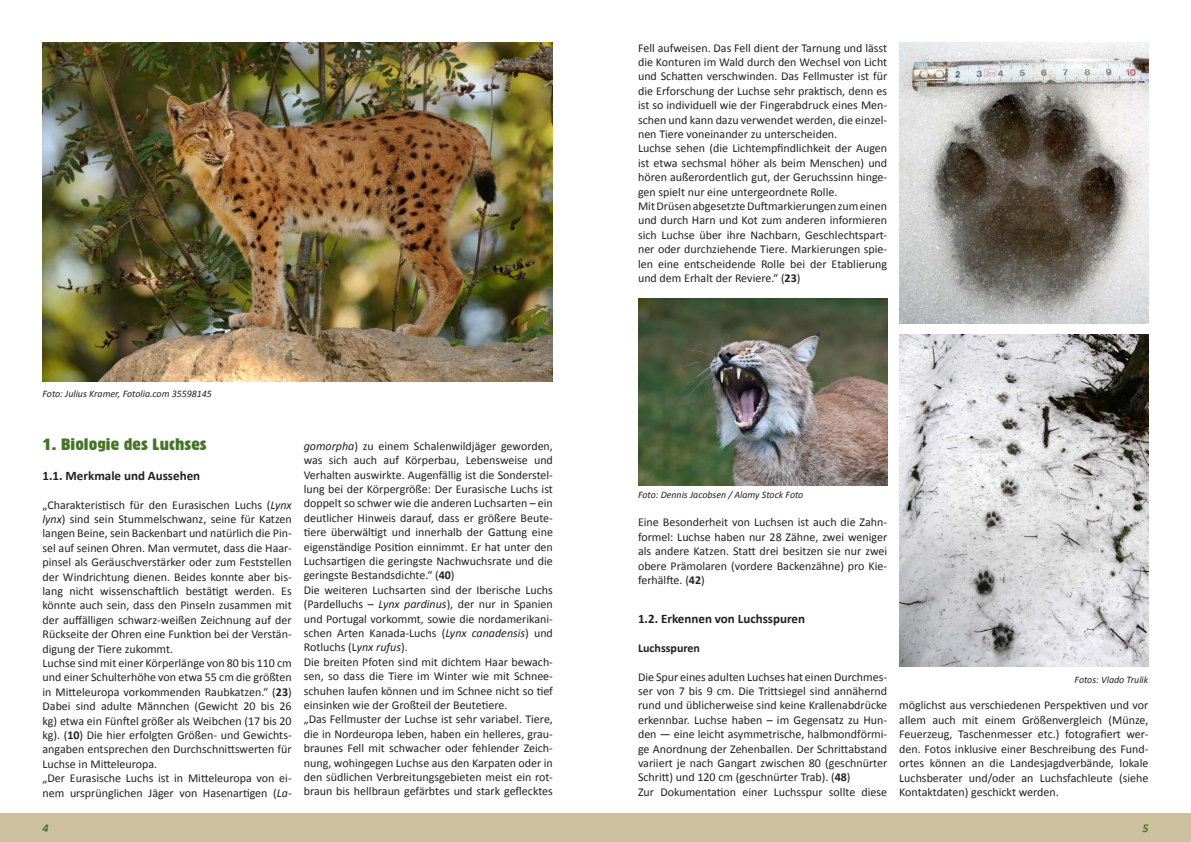
<style>
.page{position:relative;width:1191px;height:842px;background:#fff}
.page>*{position:absolute;margin:0;border:0;box-sizing:border-box;transform-origin:0 0}
.t1{font:16px "Gothic 821 Condensed BT";color:#48742a;scale:1.3 1}
.t2{font:700 13px "Calibri";color:#231f20}
.t3{font:12px/14.4px "Calibri";color:#231f20}
.t4{font:700 12px "Calibri";color:#231f20}
.t5{font:italic 700 12px "Calibri";color:#48742a}
.t6{font:italic 10px "Calibri";color:#231f20}
.s1{font-style:italic}
.s2{font-weight:700}
</style>
<div class="page">
<div style="left:0;top:814px;width:420px;height:28px;background:#cdc09f"></div>
<div style="left:346px;top:814px;width:249px;height:28px;background:#cdc09f"></div>
<div style="left:595px;top:814px;width:596px;height:28px;background:#cdc09f"></div>
<img style="left:43px;top:43px;width:510px;height:338px">
<img style="left:899px;top:334px;width:249px;height:333px">
<img style="left:899px;top:43px;width:249px;height:281px">
<img style="left:638px;top:299px;width:249px;height:187px">
<p class="t6" style="left:43px;top:388px;width:171px">Foto: Julius Kramer, Fotolia.com 35598145</p>
<h1 class="t1" style="left:43px;top:434px;width:128px">1. Biologie des Luchses</h1>
<p class="t2" style="left:43px;top:467px;width:159px">1.1. Merkmale und Aussehen</p>
<p class="t3" style="left:43px;top:497px;width:251px">„Charakteristisch fü r den Eurasischen Luchs (<span class="s1">Lynx lynx</span>) sind sein Stummelschwanz, seine fü r Katzen langen Beine, sein Backenbart und natü rlich die Pin&shy;sel auf seinen Ohren. Man vermutet, dass die Haar&shy;pinsel als Geräuschverstärker oder zum Feststellen der Windrichtung dienen. Beides konnte aber bis&shy;lang nicht wissenschaftlich bestätigt werden. Es könnte auch sein, dass den Pinseln zusammen mit der auffälligen schwarz-weißen Zeichnung auf der Rückseite der Ohren eine Funktion bei der Verstän&shy;digung der Tiere zukommt.<br>Luchse sind mit einer Körperlänge von 80 bis 110 cm und einer Schulterhöhe von etwa 55 cm die größten in Mitteleuropa vorkommenden Raubkatzen.“ (<span class="s2">23</span>)<br>Dabei sind adulte Männchen (Gewicht 20 bis 26 kg) etwa ein Fü nftel größer als Weibchen (17 bis 20 kg). (<span class="s2">10</span>) Die hier erfolgten Größen- und Gewichts&shy;angaben entsprechen den Durchschnittswerten für Luchse in Mitteleuropa.<br>„Der Eurasische Luchs ist in Mitteleuropa von ei&shy;nem ursprü nglichen Jäger von Hasenartigen (<span class="s1">La-</span></p>
<p class="t3" style="left:304px;top:438px;width:251px"><span class="s1">gomorpha</span>) zu einem Schalenwildjäger geworden, was sich auch auf Körperbau, Lebensweise und Verhalten auswirkte. Augenfällig ist die Sonderstel&shy;lung bei der Körpergröße: Der Eurasische Luchs ist doppelt so schwer wie die anderen Luchsarten – ein deutlicher Hinweis darauf, dass er größere Beute&shy;tiere ü berwältigt und innerhalb der Gattung eine eigenständige Position einnimmt. Er hat unter den Luchsartigen die geringste Nachwuchsrate und die geringste Bestandsdichte.“ (<span class="s2">40</span>)<br>Die weiteren Luchsarten sind der Iberische Luchs (Pardelluchs – <span class="s1">Lynx pardinus</span>), der nur in Spanien und Portugal vorkommt, sowie die nordamerikani&shy;schen Arten Kanada-Luchs (<span class="s1">Lynx canadensis</span>) und Rotluchs (L<span class="s1">ynx rufus</span>).<br>Die breiten Pfoten sind mit dichtem Haar bewach&shy;sen, so dass die Tiere im Winter wie mit Schnee&shy;schuhen laufen können und im Schnee nicht so tief einsinken wie der Großteil der Beutetiere.<br>„Das Fellmuster der Luchse ist sehr variabel. Tiere, die in Nordeuropa leben, haben ein helleres, grau&shy;braunes Fell mit schwacher oder fehlender Zeich&shy;nung, wohingegen Luchse aus den Karpaten oder in den südlichen Verbreitungsgebieten meist ein rot&shy;braun bis hellbraun gefärbtes und stark geflecktes</p>
<p class="t3" style="left:638px;top:40px;width:251px">Fell aufweisen. Das Fell dient der Tarnung und lässt die Konturen im Wald durch den Wechsel von Licht und Schatten verschwinden. Das Fellmuster ist fü r die Erforschung der Luchse sehr praktisch, denn es ist so individuell wie der Fingerabdruck eines Men&shy;schen und kann dazu verwendet werden, die einzel&shy;nen Tiere voneinander zu unterscheiden.<br>Luchse sehen (die Lichtempfindlichkeit der Augen ist etwa sechsmal höher als beim Menschen) und hören außerordentlich gut, der Geruchssinn hinge&shy;gen spielt nur eine untergeordnete Rolle.<br>Mit Drüsen abgesetzte Duftmarkierungen zum einen und durch Harn und Kot zum anderen informieren sich Luchse ü ber ihre Nachbarn, Geschlechtspart&shy;ner oder durchziehende Tiere. Markierungen spie&shy;len eine entscheidende Rolle bei der Etablierung und dem Erhalt der Reviere.“ (<span class="s2">23</span>)</p>
<p class="t6" style="left:638px;top:488px;width:167px">Foto: Dennis Jacobsen / Alamy Stock Foto</p>
<p class="t3" style="left:638px;top:515px;width:251px;text-align:justify">Eine Besonderheit von Luchsen ist auch die Zahn&shy;formel: Luchse haben nur 28 Zähne, zwei weniger als andere Katzen. Statt drei besitzen sie nur zwei obere Prämolaren (vordere Backenzähne) pro Kie&shy;ferhälfte. (<span class="s2">42</span>)</p>
<p class="t2" style="left:638px;top:611px;width:169px">1.2. Erkennen von Luchsspuren</p>
<p class="t4" style="left:638px;top:640px;width:64px">Luchsspuren</p>
<p class="t3" style="left:638px;top:669px;width:251px">Die Spur eines adulten Luchses hat einen Durchmes&shy;ser von 7 bis 9 cm. Die Trittsiegel sind annähernd rund und ü blicherweise sind keine Krallenabdrücke erkennbar. Luchse haben – im Gegensatz zu Hun&shy;den — eine leicht asymmetrische, halbmondförmi&shy;ge Anordnung der Zehenballen. Der Schrittabstand variiert je nach Gangart zwischen 80 (geschnü rter Schritt) und 120 cm (geschnü rter Trab). (<span class="s2">48</span>)<br>Zur Dokumentation einer Luchsspur sollte diese</p>
<p class="t6" style="left:1074px;top:673px;width:75px">Fotos: Vlado Trulik</p>
<p class="t3" style="left:899px;top:698px;width:251px;text-align:justify">möglichst aus verschiedenen Perspektiven und vor allem auch mit einem Größenvergleich (Münze, Feuerzeug, Taschenmesser etc.) fotografiert wer&shy;den. Fotos inklusive einer Beschreibung des Fund&shy;ortes können an die Landesjagdverbände, lokale Luchsberater und/oder an Luchsfachleute (siehe Kontaktdaten) geschickt werden.</p>
<p class="t5" style="left:43px;top:820px;width:8px">4</p>
<p class="t5" style="left:1142px;top:820px;width:8px">5</p>
</div>
